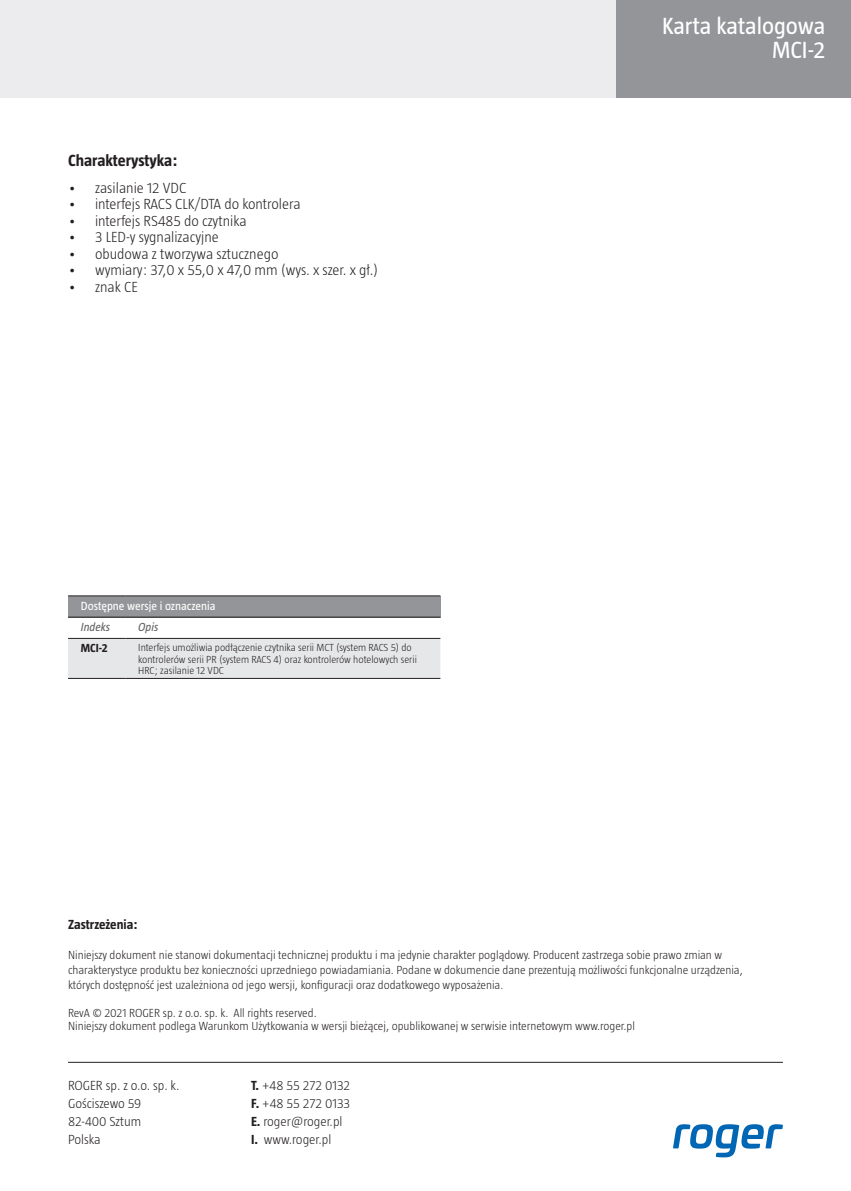
<style>
.page{position:relative;width:851px;height:1191px;background:#fff}
.page>*{position:absolute;margin:0;border:0;box-sizing:border-box;transform-origin:0 0}
.t1{font:300 24px/24px "Taz";color:#fff;text-align:right}
.t2{font:24px/24px "Taz";color:#fff;text-align:right}
.t3{font:700 16.5px "Taz";color:#231f20}
.t4{font:300 15px "Taz";color:#231f20}
.t5{font:300 13.5px/18px "Taz";color:#231f20}
.t6{font:700 13.5px "Taz";color:#231f20}
.t7{font:300 12px/15px "Taz";color:#231f20}
.t8{font:12px "Taz";color:#fff}
.t9{font:italic 12px "Taz";color:#636366}
.t10{font:700 12px "Taz";color:#231f20}
.t11{font:300 10.5px/11.6px "Taz";color:#231f20}
.s1{font-weight:700}
</style>
<div class="page">
<div style="left:612px;top:0;width:238px;height:98px;background:#939598"></div>
<div style="left:0;top:0;width:615px;height:97px;background:#ececee"></div>
<svg style="left:673px;top:1124px;width:109px;height:33px"></svg>
<div style="left:68px;top:596px;width:372px;height:21px;background:#939598"></div>
<div style="left:68px;top:639px;width:372px;height:39px;background:#e6e7e9"></div>
<hr style="left:68px;top:617px;width:57px;height:1px;background:#231f20">
<hr style="left:125px;top:617px;width:315px;height:1px;background:#231f20">
<hr style="left:68px;top:638px;width:57px;height:1px;background:#231f20">
<hr style="left:125px;top:638px;width:315px;height:1px;background:#231f20">
<hr style="left:68px;top:595px;width:57px;height:1px;background:#231f20">
<hr style="left:125px;top:595px;width:315px;height:1px;background:#231f20">
<hr style="left:68px;top:678px;width:57px;height:1px;background:#231f20">
<hr style="left:125px;top:678px;width:315px;height:1px;background:#231f20">
<hr style="left:68px;top:1062px;width:714px;height:1px;background:#231f20">
<h2 class="t3" style="left:68px;top:151px;width:111px">Charakterystyka:</h2>
<p class="t4" style="left:68px;top:179px;width:120px">• zasilanie 12 VDC</p>
<p class="t4" style="left:68px;top:196px;width:234px">• interfejs RACS CLK/DTA do kontrolera</p>
<p class="t4" style="left:68px;top:212px;width:180px">• interfejs RS485 do czytnika</p>
<p class="t4" style="left:68px;top:229px;width:152px">• 3 LED-y sygnalizacyjne</p>
<p class="t4" style="left:68px;top:245px;width:212px">• obudowa z tworzywa sztucznego</p>
<p class="t4" style="left:68px;top:262px;width:312px">• wymiary: 37,0 x 55,0 x 47,0 mm (wys. x szer. x gł.)</p>
<p class="t4" style="left:68px;top:278px;width:71px">• znak CE</p>
<p class="t8" style="left:81px;top:599px;width:136px">Dostępne wersje i oznaczenia</p>
<p class="t9" style="left:81px;top:620px;width:31px">Indeks</p>
<p class="t9" style="left:138px;top:620px;width:22px">Opis</p>
<p class="t10" style="left:81px;top:641px;width:28px">MCI-2</p>
<p class="t11" style="left:138px;top:641px;width:280px">Interfejs umożliwia podłączenie czytnika serii MCT (system RACS 5) do kontrolerów serii PR (system RACS 4) oraz kontrolerów hotelowych serii<br>HRC; zasilanie 12 VDC</p>
<h1 class="t2" style="left:662px;top:14px;width:165px">Karta katalogowa<br>MCI-2</h1>
<h1 class="t1" style="left:686px;top:20px;width:136px">Kontrolery serii<br>PRxx1</h1>
<p class="t6" style="left:68px;top:916px;width:71px">Zastrzeżenia:</p>
<p class="t7" style="left:68px;top:946px;width:676px">Niniejszy dokument nie stanowi dokumentacji technicznej produktu i ma jedynie charakter poglądowy. Producent zastrzega sobie prawo zmian w charakterystyce produktu bez konieczności uprzedniego powiadamiania. Podane w dokumencie dane prezentują możliwości funkcjonalne urządzenia, których dostępność jest uzależniona od jego wersji, konfiguracji oraz dodatkowego wyposażenia.</p>
<p class="t7" style="left:68px;top:1006px;width:568px;line-height:13.2px">RevA © 2021 ROGER sp. z o.o. sp. k. All rights reserved.<br>Niniejszy dokument podlega Warunkom Użytkowania w wersji bieżącej, opublikowanej w serwisie internetowym www.roger.pl</p>
<p class="t5" style="left:68px;top:1076px;width:113px">ROGER sp. z o.o. sp. k.<br>Gościszewo 59<br>82-400 Sztum<br>Polska</p>
<p class="t5" style="left:251px;top:1076px;width:101px"><span class="s1">T.</span> +48 55 272 0132<br><span class="s1">F.</span> +48 55 272 0133<br><span class="s1">E.</span> roger@roger.pl<br><span class="s1">I.</span> www.roger.pl</p>
</div>
